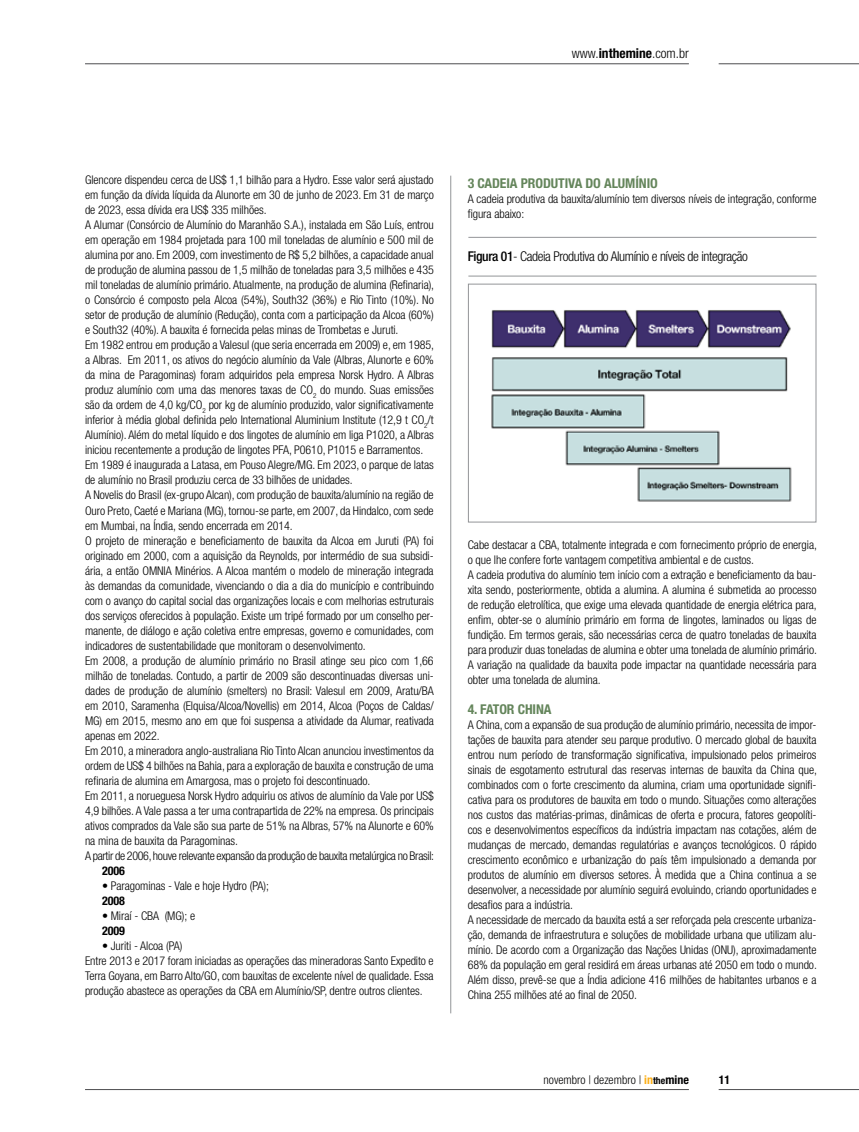
<style>
.page{position:relative;width:859px;height:1132px;background:#fff}
.page>*{position:absolute;margin:0;border:0;box-sizing:border-box;transform-origin:0 0}
.t1{font:300 condensed 13.5px "Helvetica Neue LT Pro";letter-spacing:-.03em;color:#000}
.txt_persona{font:700 condensed 13.5px "Helvetica Neue LT Pro";letter-spacing:-.005em;color:#64855b}
.TXT_Notas{font:300 condensed 12px/15px "Helvetica Neue LT Pro";letter-spacing:-.005em;color:#000;text-align:justify}
.TXT_Notas-2{font:300 condensed 12px "Helvetica Neue LT Pro";letter-spacing:-.025em;color:#000}
.TXT_Notas-3{font:700 condensed 12px "Helvetica Neue LT Pro";letter-spacing:-.005em;color:#000}
.s1{font-weight:700}
.s2{font-weight:500}
.s3{font-weight:700;color:#fcaf17}
.s4{font-weight:700;font-size:9.75px}
</style>
<div class="page">
<hr style="left:85px;top:63px;width:604px;height:1px;background:#4d4d4f">
<hr style="left:719px;top:63px;width:140px;height:1px;background:#4d4d4f">
<hr style="left:85px;top:1088px;width:604px;height:1px;background:#4d4d4f">
<hr style="left:719px;top:1088px;width:140px;height:1px;background:#4d4d4f">
<hr style="left:450px;top:176px;width:1px;height:837px;background:#939598">
<img style="left:491px;top:310px;width:301px;height:192px">
<div style="left:468px;top:284px;width:348px;height:238px;border:1px solid #939598"></div>
<hr style="left:468px;top:275px;width:348px;height:1px;background:#939598">
<hr style="left:468px;top:237px;width:348px;height:1px;background:#939598">
<p class="t1" style="left:572px;top:46px;width:118px">www.<span class="s1">inthemine</span>.com.br</p>
<p class="TXT_Notas" style="left:85px;top:172px;width:350px">Glencore dispendeu cerca de US$ 1,1 bilhão para a Hydro. Esse valor será ajustado em função da dívida líquida da Alunorte em 30 de junho de 2023. Em 31 de março de 2023, essa dívida era US$ 335 milhões.</p>
<p class="TXT_Notas" style="left:85px;top:217px;width:351px">A Alumar (Consórcio de Alumínio do Maranhão S.A.), instalada em São Luís, entrou em operação em 1984 projetada para 100 mil toneladas de alumínio e 500 mil de alumina por ano. Em 2009, com investimento de R$ 5,2 bilhões, a capacidade anual de produção de alumina passou de 1,5 milhão de toneladas para 3,5 milhões e 435 mil toneladas de alumínio primário. Atualmente, na produção de alumina (Refinaria), o Consórcio é composto pela Alcoa (54%), South32 (36%) e Rio Tinto (10%). No setor de produção de alumínio (Redução), conta com a participação da Alcoa (60%) e South32 (40%). A bauxita é fornecida pelas minas de Trombetas e Juruti.</p>
<p class="TXT_Notas" style="left:85px;top:337px;width:351px">Em 1982 entrou em produção a Valesul (que seria encerrada em 2009) e, em 1985, a Albras. Em 2011, os ativos do negócio alumínio da Vale (Albras, Alunorte e 60% da mina de Paragominas) foram adquiridos pela empresa Norsk Hydro. A Albras produz alumínio com uma das menores taxas de CO<sub>2</sub> do mundo. Suas emissões são da ordem de 4,0 kg/CO<sub>2</sub> por kg de alumínio produzido, valor significativamente inferior à média global definida pelo International Aluminium Institute (12,9 t CO<sub>2</sub>/t Alumínio). Além do metal líquido e dos lingotes de alumínio em liga P1020, a Albras iniciou recentemente a produção de lingotes PFA, P0610, P1015 e Barramentos.</p>
<p class="TXT_Notas" style="left:85px;top:457px;width:350px">Em 1989 é inaugurada a Latasa, em Pouso Alegre/MG. Em 2023, o parque de latas de alumínio no Brasil produziu cerca de 33 bilhões de unidades.</p>
<p class="TXT_Notas" style="left:85px;top:487px;width:350px">A Novelis do Brasil (ex-grupo Alcan), com produção de bauxita/alumínio na região de Ouro Preto, Caeté e Mariana (MG), tornou-se parte, em 2007, da Hindalco, com sede em Mumbai, na Índia, sendo encerrada em 2014.</p>
<p class="TXT_Notas" style="left:85px;top:532px;width:350px">O projeto de mineração e beneficiamento de bauxita da Alcoa em Juruti (PA) foi originado em 2000, com a aquisição da Reynolds, por intermédio de sua subsidi&shy;ária, a então OMNIA Minérios. A Alcoa mantém o modelo de mineração integrada às demandas da comunidade, vivenciando o dia a dia do município e contribuindo com o avanço do capital social das organizações locais e com melhorias estruturais dos serviços oferecidos à população. Existe um tripé formado por um conselho per&shy;manente, de diálogo e ação coletiva entre empresas, governo e comunidades, com indicadores de sustentabilidade que monitoram o desenvolvimento.</p>
<p class="TXT_Notas" style="left:85px;top:652px;width:350px">Em 2008, a produção de alumínio primário no Brasil atinge seu pico com 1,66 milhão de toneladas. Contudo, a partir de 2009 são descontinuadas diversas uni&shy;dades de produção de alumínio (smelters) no Brasil: Valesul em 2009, Aratu/BA em 2010, Saramenha (Elquisa/Alcoa/Novellis) em 2014, Alcoa (Poços de Caldas/ MG) em 2015, mesmo ano em que foi suspensa a atividade da Alumar, reativada apenas em 2022.</p>
<p class="TXT_Notas" style="left:85px;top:742px;width:350px">Em 2010, a mineradora anglo-australiana Rio Tinto Alcan anunciou investimentos da ordem de US$ 4 bilhões na Bahia, para a exploração de bauxita e construção de uma refinaria de alumina em Amargosa, mas o projeto foi descontinuado.</p>
<p class="TXT_Notas" style="left:85px;top:787px;width:350px">Em 2011, a norueguesa Norsk Hydro adquiriu os ativos de alumínio da Vale por US$ 4,9 bilhões. A Vale passa a ter uma contrapartida de 22% na empresa. Os principais ativos comprados da Vale são sua parte de 51% na Albras, 57% na Alunorte e 60% na mina de bauxita da Paragominas.</p>
<p class="TXT_Notas-2" style="left:85px;top:848px;width:351px">A partir de 2006, houve relevante expansão da produção de bauxita metalúrgica no Brasil:</p>
<p class="TXT_Notas-3" style="left:102px;top:863px;width:24px">2006</p>
<p class="TXT_Notas" style="left:102px;top:877px;width:168px">• Paragominas - Vale e hoje Hydro (PA);</p>
<p class="TXT_Notas-3" style="left:102px;top:893px;width:24px">2008</p>
<p class="TXT_Notas" style="left:102px;top:907px;width:95px">• Miraí - CBA (MG); e</p>
<p class="TXT_Notas-3" style="left:102px;top:923px;width:24px">2009</p>
<p class="TXT_Notas" style="left:102px;top:937px;width:82px">• Juriti - Alcoa (PA)</p>
<p class="TXT_Notas" style="left:85px;top:952px;width:350px">Entre 2013 e 2017 foram iniciadas as operações das mineradoras Santo Expedito e Terra Goyana, em Barro Alto/GO, com bauxitas de excelente nível de qualidade. Essa produção abastece as operações da CBA em Alumínio/SP, dentre outros clientes.</p>
<p class="txt_persona" style="left:468px;top:175px;width:192px">3 CADEIA PRODUTIVA DO ALUMÍNIO</p>
<p class="TXT_Notas" style="left:468px;top:191px;width:350px">A cadeia produtiva da bauxita/alumínio tem diversos níveis de integração, conforme figura abaixo:</p>
<p class="t1" style="left:468px;top:248px;width:282px"><span class="s2">Figura 01</span>- Cadeia Produtiva do Alumínio e níveis de integração</p>
<p class="TXT_Notas" style="left:468px;top:537px;width:351px">Cabe destacar a CBA, totalmente integrada e com fornecimento próprio de energia, o que lhe confere forte vantagem competitiva ambiental e de custos.</p>
<p class="TXT_Notas" style="left:468px;top:567px;width:351px">A cadeia produtiva do alumínio tem início com a extração e beneficiamento da bau&shy;xita sendo, posteriormente, obtida a alumina. A alumina é submetida ao processo de redução eletrolítica, que exige uma elevada quantidade de energia elétrica para, enfim, obter-se o alumínio primário em forma de lingotes, laminados ou ligas de fundição. Em termos gerais, são necessárias cerca de quatro toneladas de bauxita para produzir duas toneladas de alumina e obter uma tonelada de alumínio primário.<br>A variação na qualidade da bauxita pode impactar na quantidade necessária para obter uma tonelada de alumina.</p>
<p class="txt_persona" style="left:468px;top:701px;width:85px">4. FATOR CHINA</p>
<p class="TXT_Notas" style="left:468px;top:717px;width:351px">A China, com a expansão de sua produção de alumínio primário, necessita de impor&shy;tações de bauxita para atender seu parque produtivo. O mercado global de bauxita entrou num período de transformação significativa, impulsionado pelos primeiros sinais de esgotamento estrutural das reservas internas de bauxita da China que, combinados com o forte crescimento da alumina, criam uma oportunidade signifi&shy;cativa para os produtores de bauxita em todo o mundo. Situações como alterações nos custos das matérias-primas, dinâmicas de oferta e procura, fatores geopolíti&shy;cos e desenvolvimentos específicos da indústria impactam nas cotações, além de mudanças de mercado, demandas regulatórias e avanços tecnológicos. O rápido crescimento econômico e urbanização do país têm impulsionado a demanda por produtos de alumínio em diversos setores. À medida que a China continua a se desenvolver, a necessidade por alumínio seguirá evoluindo, criando oportunidades e desafios para a indústria.</p>
<p class="TXT_Notas" style="left:468px;top:912px;width:351px">A necessidade de mercado da bauxita está a ser reforçada pela crescente urbaniza&shy;ção, demanda de infraestrutura e soluções de mobilidade urbana que utilizam alu&shy;mínio. De acordo com a Organização das Nações Unidas (ONU), aproximadamente 68% da população em geral residirá em áreas urbanas até 2050 em todo o mundo.<br>Além disso, prevê-se que a Índia adicione 416 milhões de habitantes urbanos e a China 255 milhões até ao final de 2050.</p>
<p class="TXT_Notas" style="left:544px;top:1071px;width:147px">novembro | dezembro | <span class="s3">in</span><span class="s4">the</span><span class="s1">mine</span></p>
<p class="TXT_Notas-3" style="left:719px;top:1072px;width:13px">11</p>
</div>
